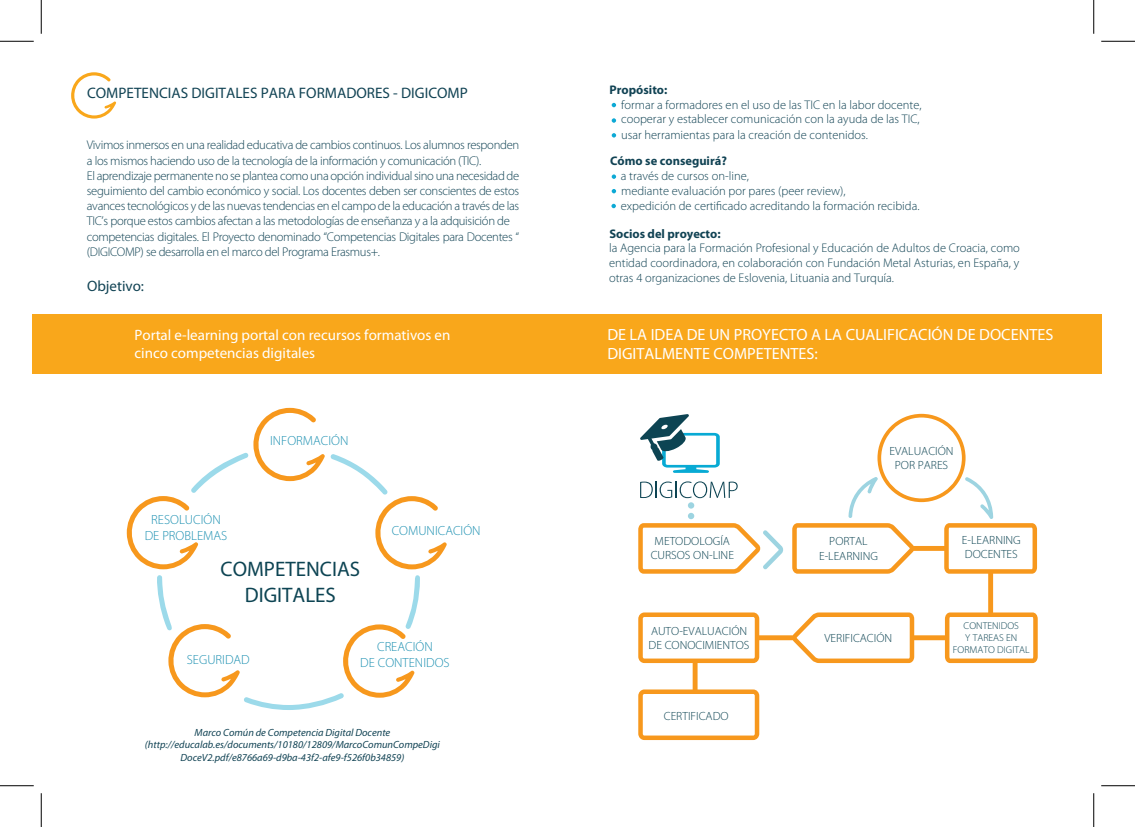
<style>
.page{position:relative;width:1135px;height:827px;background:#fff}
.page>*{position:absolute;margin:0;border:0;box-sizing:border-box;transform-origin:0 0}
.t1{font:21px/25.2px "Myriad Pro";color:#0d4453;text-align:center}
.t2{font:16.25px/19.5px "Myriad Pro";color:#fff}
.t3{font:15.12px "Myriad Pro";color:#114354}
.t4{font:15px/18px "Myriad Pro";color:#fff}
.t5{font:15px "Myriad Pro";color:#114354}
.t6{font:300 13.25px/15.9px "Myriad Pro";color:#1e91b2;text-align:center}
.t7{font:300 12.62px/15.1px "Myriad Pro";letter-spacing:-.025em;color:#114354}
.t8{font:300 12.5px/14.8px "Myriad Pro";color:#114354}
.t9{font:700 12.5px "Myriad Pro";color:#114354}
.t10{font:300 11.88px/14.2px "Myriad Pro";color:#0d4453;text-align:center}
.t11{font:italic 10.38px/12.5px "Myriad Pro";color:#114354;text-align:center}
.t12{font:300 10px/12px "Myriad Pro";color:#0d4453;text-align:center}
</style>
<div class="page">
<div style="left:33px;top:314px;width:1069px;height:59px;background:#f9a71b"></div>
<svg style="left:71px;top:72px;width:45px;height:47px"></svg>
<svg style="left:640px;top:414px;width:80px;height:59px"></svg>
<svg style="left:638px;top:523px;width:400px;height:217px"></svg>
<svg style="left:638px;top:481px;width:146px;height:92px"></svg>
<svg style="left:848px;top:414px;width:145px;height:105px"></svg>
<svg style="left:331px;top:454px;width:116px;height:115px"></svg>
<svg style="left:157px;top:575px;width:263px;height:135px"></svg>
<svg style="left:127px;top:408px;width:198px;height:161px"></svg>
<svg style="left:612px;top:103px;width:4px;height:4px"></svg>
<svg style="left:612px;top:118px;width:4px;height:5px"></svg>
<svg style="left:612px;top:133px;width:4px;height:4px"></svg>
<svg style="left:612px;top:174px;width:4px;height:5px"></svg>
<svg style="left:612px;top:189px;width:4px;height:4px"></svg>
<svg style="left:611px;top:204px;width:5px;height:4px"></svg>
<hr style="left:0;top:41px;width:34px;height:1px;background:#000">
<hr style="left:1101px;top:41px;width:34px;height:1px;background:#000">
<hr style="left:0;top:785px;width:34px;height:1px;background:#000">
<hr style="left:1101px;top:785px;width:34px;height:1px;background:#000">
<hr style="left:41px;top:0;width:1px;height:34px;background:#000">
<hr style="left:41px;top:793px;width:1px;height:34px;background:#000">
<hr style="left:1093px;top:0;width:1px;height:34px;background:#000">
<hr style="left:1093px;top:793px;width:1px;height:34px;background:#000">
<p class="t3" style="left:87px;top:84px;width:382px">COMPETENCIAS DIGITALES PARA FORMADORES - DIGICOMP</p>
<p class="t7" style="left:87px;top:138px;width:434px">Vivimos inmersos en una realidad educativa de cambios continuos. Los alumnos responden a los mismos haciendo uso de la tecnología de la información y comunicación (TIC).<br>El aprendizaje permanente no se plantea como una opción individual sino una necesidad de seguimiento del cambio económico y social. Los docentes deben ser conscientes de estos avances tecnológicos y de las nuevas tendencias en el campo de la educación a través de las TIC’s porque estos cambios afectan a las metodologías de enseñanza y a la adquisición de competencias digitales. El Proyecto denominado “Competencias Digitales para Docentes “ (DIGICOMP) se desarrolla en el marco del Programa Erasmus+.</p>
<p class="t5" style="left:87px;top:277px;width:59px">Objetivo:</p>
<p class="t4" style="left:135px;top:326px;width:317px">Portal e-learning portal con recursos formativos en cinco competencias digitales</p>
<p class="t6" style="left:145px;top:512px;width:84px">RESOLUCIÓN<br>DE PROBLEMAS</p>
<p class="t6" style="left:270px;top:432px;width:80px">INFORMACIÓN</p>
<h1 class="t1" style="left:221px;top:556px;width:141px">COMPETENCIAS<br>DIGITALES</h1>
<p class="t6" style="left:392px;top:523px;width:90px">COMUNICACIÓN</p>
<p class="t6" style="left:187px;top:652px;width:65px">SEGURIDAD</p>
<p class="t6" style="left:360px;top:638px;width:91px">CREACIÓN<br>DE CONTENIDOS</p>
<p class="t11" style="left:145px;top:726px;width:296px">Marco Común de Competencia Digital Docente (http://educalab.es/documents/10180/12809/MarcoComunCompeDigi<br>DoceV2.pdf/e8766a69-d9ba-43f2-afe9-f526f0b34859)</p>
<p class="t9" style="left:610px;top:81px;width:59px">Propósito:</p>
<p class="t8" style="left:621px;top:98px;width:302px">formar a formadores en el uso de las TIC en la labor docente, cooperar y establecer comunicación con la ayuda de las TIC, usar herramientas para la creación de contenidos.</p>
<p class="t9" style="left:610px;top:152px;width:118px">Cómo se conseguirá?</p>
<p class="t8" style="left:621px;top:169px;width:300px">a través de cursos on-line,<br>mediante evaluación por pares (peer review),<br>expedición de certificado acreditando la formación recibida.</p>
<p class="t9" style="left:610px;top:225px;width:112px">Socios del proyecto:</p>
<p class="t8" style="left:609px;top:241px;width:412px;text-align:justify">la Agencia para la Formación Profesional y Educación de Adultos de Croacia, como entidad coordinadora, en colaboración con Fundación Metal Asturias, en España, y otras 4 organizaciones de Eslovenia, Lituania and Turquía.</p>
<p class="t2" style="left:607px;top:324px;width:448px">DE LA IDEA DE UN PROYECTO A LA CUALIFICACIÓN DE DOCENTES<br>DIGITALMENTE COMPETENTES:</p>
<p class="t10" style="left:889px;top:444px;width:66px">EVALUACIÓN<br>POR PARES</p>
<p class="t10" style="left:651px;top:534px;width:85px">METODOLOGÍA<br>CURSOS ON-LINE</p>
<p class="t10" style="left:819px;top:534px;width:60px">PORTAL<br>E-LEARNING</p>
<p class="t10" style="left:962px;top:533px;width:60px;text-align:left">E-LEARNING<br>DOCENTES</p>
<p class="t10" style="left:649px;top:624px;width:103px;text-align:left">AUTO-EVALUACIÓN<br>DE CONOCIMIENTOS</p>
<p class="t10" style="left:824px;top:631px;width:69px">VERIFICACIÓN</p>
<p class="t10" style="left:664px;top:708px;width:66px">CERTIFICADO</p>
<p class="t12" style="left:953px;top:620px;width:78px">CONTENIDOS<br>Y TAREAS EN<br>FORMATO DIGITAL</p>
</div>
